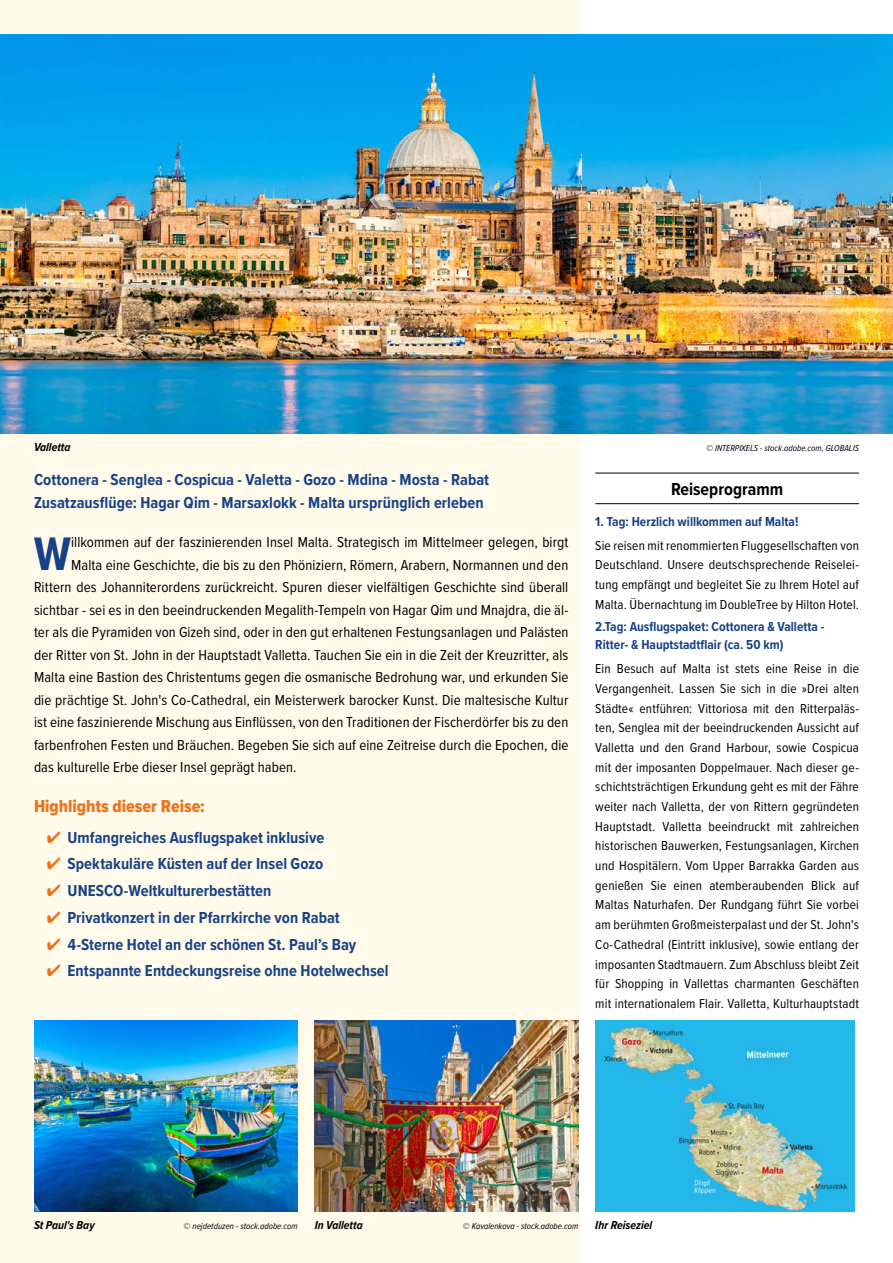
<style>
.page{position:relative;width:893px;height:1263px;background:#fff}
.page>*{position:absolute;margin:0;border:0;box-sizing:border-box;transform-origin:0 0}
.t1{font:700 48.75px "Proxima Nova Cond";color:#184287}
.t2{font:18px "Proxima Nova Cond Extrabld";color:#ee7219}
.t3{font:700 18px "Proxima Nova Cond";color:#000}
.t4{font:700 16.5px/22.5px "Proxima Nova Cond";letter-spacing:.005em;color:#184287}
.t5{font:15px "Proxima Nova Cond";letter-spacing:.005em;color:#000}
.t6{font:13.5px/19.6px "Proxima Nova Cond";letter-spacing:.01em;color:#000;text-align:justify}
.t7{font:700 13.5px/18.1px "Proxima Nova Cond";color:#184287}
.t8{font:italic 700 12px "Proxima Nova Cond";color:#000}
.t9{font:italic 9px "Proxima Nova Cond";color:#000}
.s1{color:#ee7219}
</style>
<div class="page">
<div style="left:0;top:0;width:579px;height:1263px;background:#fffaea"></div>
<hr style="left:595px;top:473px;width:264px;height:1px;background:#000">
<hr style="left:595px;top:503px;width:264px;height:1px;background:#000">
<img style="left:0;top:34px;width:893px;height:400px">
<img style="left:595px;top:1020px;width:260px;height:192px">
<img style="left:34px;top:1020px;width:264px;height:192px">
<img style="left:315px;top:1020px;width:263px;height:192px">
<p class="t8" style="left:34px;top:438px;width:38px">Valletta</p>
<p class="t9" style="left:706px;top:441px;width:154px">© INTERPIXELS - stock.adobe.com, GLOBALIS</p>
<h2 class="t3" style="left:671px;top:475px;width:114px">Reiseprogramm</h2>
<p class="t7" style="left:595px;top:512px;width:205px">1. Tag: Herzlich willkommen auf Malta!</p>
<p class="t6" style="left:595px;top:535px;width:265px">Sie reisen mit renommierten Fluggesellschaften von Deutschland. Unsere deutschsprechende Reiselei&shy;tung empfängt und begleitet Sie zu Ihrem Hotel auf Malta. Übernachtung im DoubleTree by Hilton Hotel.</p>
<p class="t7" style="left:595px;top:617px;width:231px">2.Tag: Ausflugspaket: Cottonera &amp; Valletta -<br>Ritter- &amp; Hauptstadtflair (ca. 50 km)</p>
<p class="t6" style="left:595px;top:658px;width:265px">Ein Besuch auf Malta ist stets eine Reise in die Vergangenheit. Lassen Sie sich in die »Drei alten Städte« entführen: Vittoriosa mit den Ritterpaläs&shy;ten, Senglea mit der beeindruckenden Aussicht auf Valletta und den Grand Harbour, sowie Cospicua mit der imposanten Doppelmauer. Nach dieser ge&shy;schichtsträchtigen Erkundung geht es mit der Fähre weiter nach Valletta, der von Rittern gegründeten Hauptstadt. Valletta beeindruckt mit zahlreichen historischen Bauwerken, Festungsanlagen, Kirchen und Hospitälern. Vom Upper Barrakka Garden aus genießen Sie einen atemberaubenden Blick auf Maltas Naturhafen. Der Rundgang führt Sie vorbei am berühmten Großmeisterpalast und der St. John's Co-Cathedral (Eintritt inklusive), sowie entlang der imposanten Stadtmauern. Zum Abschluss bleibt Zeit für Shopping in Vallettas charmanten Geschäften mit internationalem Flair. Valletta, Kulturhauptstadt</p>
<p class="t4" style="left:34px;top:468px;width:457px">Cottonera - Senglea - Cospicua - Valetta - Gozo - Mdina - Mosta - Rabat<br>Zusatzausflüge: Hagar Qim - Marsaxlokk - Malta ursprünglich erleben</p>
<h1 class="t1" style="left:34px;top:517px;width:39px">W</h1>
<p class="t5" style="left:71px;top:531px;width:499px">illkommen auf der faszinierenden Insel Malta. Strategisch im Mittelmeer gelegen, birgt</p>
<p class="t5" style="left:71px;top:553px;width:499px">Malta eine Geschichte, die bis zu den Phöniziern, Römern, Arabern, Normannen und den</p>
<p class="t5" style="left:34px;top:576px;width:536px">Rittern des Johanniterordens zurückreicht. Spuren dieser vielfältigen Geschichte sind überall</p>
<p class="t5" style="left:34px;top:598px;width:536px">sichtbar - sei es in den beeindruckenden Megalith-Tempeln von Hagar Qim und Mnajdra, die äl-</p>
<p class="t5" style="left:34px;top:621px;width:536px">ter als die Pyramiden von Gizeh sind, oder in den gut erhaltenen Festungsanlagen und Palästen</p>
<p class="t5" style="left:34px;top:643px;width:536px">der Ritter von St. John in der Hauptstadt Valletta. Tauchen Sie ein in die Zeit der Kreuzritter, als</p>
<p class="t5" style="left:34px;top:666px;width:536px">Malta eine Bastion des Christentums gegen die osmanische Bedrohung war, und erkunden Sie</p>
<p class="t5" style="left:34px;top:688px;width:536px">die prächtige St. John's Co-Cathedral, ein Meisterwerk barocker Kunst. Die maltesische Kultur</p>
<p class="t5" style="left:34px;top:711px;width:536px">ist eine faszinierende Mischung aus Einflüssen, von den Traditionen der Fischerdörfer bis zu den</p>
<p class="t5" style="left:34px;top:733px;width:536px">farbenfrohen Festen und Bräuchen. Begeben Sie sich auf eine Zeitreise durch die Epochen, die</p>
<p class="t5" style="left:34px;top:756px;width:264px">das kulturelle Erbe dieser Insel geprägt haben.</p>
<h2 class="t2" style="left:34px;top:795px;width:172px">Highlights dieser Reise:</h2>
<p class="t4" style="left:47px;top:825px;width:279px"><span class="s1">✔</span> Umfangreiches Ausflugspaket inklusive</p>
<p class="t4" style="left:47px;top:852px;width:278px"><span class="s1">✔</span> Spektakuläre Küsten auf der Insel Gozo</p>
<p class="t4" style="left:47px;top:879px;width:226px"><span class="s1">✔</span> UNESCO-Weltkulturerbestätten</p>
<p class="t4" style="left:47px;top:906px;width:295px"><span class="s1">✔</span> Privatkonzert in der Pfarrkirche von Rabat</p>
<p class="t4" style="left:47px;top:932px;width:311px"><span class="s1">✔</span> 4-Sterne Hotel an der schönen St. Paul’s Bay</p>
<p class="t4" style="left:47px;top:959px;width:343px"><span class="s1">✔</span> Entspannte Entdeckungsreise ohne Hotelwechsel</p>
<p class="t8" style="left:34px;top:1216px;width:62px">St Paul's Bay</p>
<p class="t9" style="left:184px;top:1219px;width:116px">© nejdetduzen - stock.adobe.com</p>
<p class="t8" style="left:315px;top:1216px;width:50px">In Valletta</p>
<p class="t9" style="left:463px;top:1219px;width:117px">© Kavalenkava - stock.adobe.com</p>
<p class="t8" style="left:595px;top:1216px;width:59px">Ihr Reiseziel</p>
</div>
